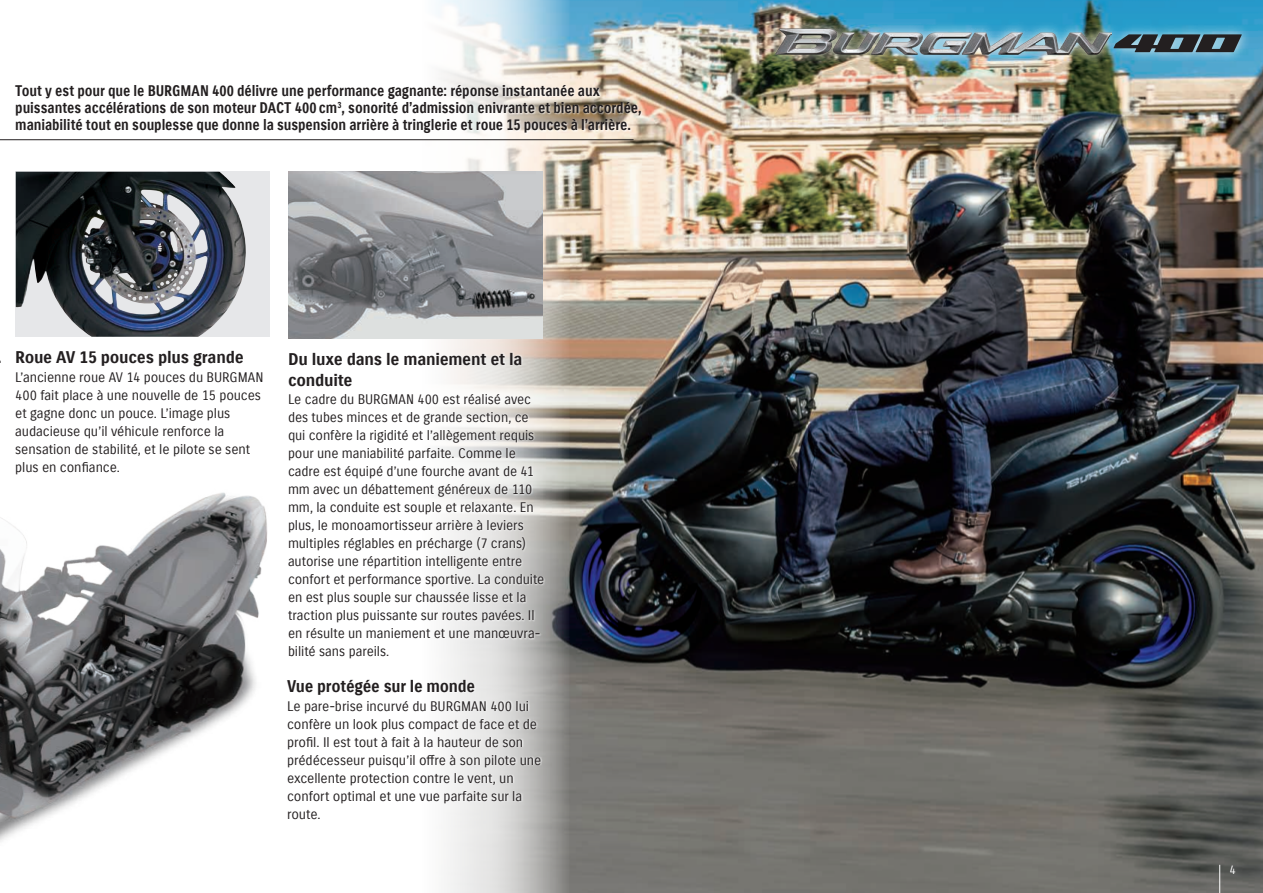
<style>
.page{position:relative;width:1263px;height:893px;background:#fff}
.page>*{position:absolute;margin:0;border:0;box-sizing:border-box;transform-origin:0 0}
.t1{font:16.5px/21px "Suzuki PRO Bold";letter-spacing:-.015em;color:#231f20}
.t2{font:16.5px "Suzuki PRO Bold";letter-spacing:-.015em;color:#231f20;scale:.96 1}
.t3{font:15px/17.2px "Suzuki PRO Bold";letter-spacing:-.01em;color:#231f20;scale:.89 1}
.t4{font:13.5px/18px "Suzuki PRO Regular";letter-spacing:-.005em;color:#231f20}
.t5{font:12px "Suzuki PRO Regular";color:#fff}
</style>
<div class="page">
<img style="left:571px;top:0;width:692px;height:893px">
<svg style="left:350px;top:0;width:221px;height:893px"></svg>
<svg style="left:1219px;top:865px;width:1px;height:28px"></svg>
<div style="left:16px;top:172px;width:254px;height:165px;background:#e6e7e9"></div>
<img style="left:51px;top:172px;width:195px;height:165px">
<img style="left:350px;top:348px;width:201px;height:315px">
<img style="left:350px;top:675px;width:200px;height:218px">
<img style="left:288px;top:172px;width:254px;height:166px">
<img style="left:0;top:139px;width:51px;height:196px">
<img style="left:0;top:492px;width:268px;height:350px">
<img style="left:759px;top:13px;width:498px;height:57px">
<img style="left:775px;top:28px;width:336px;height:27px">
<svg style="left:1113px;top:34px;width:129px;height:18px;background:#3c4b54"></svg>
<img style="left:12px;top:80px;width:637px;height:75px">
<p class="t3" style="left:15px;top:82px;width:705px">Tout y est pour que le BURGMAN 400 délivre une performance gagnante: réponse instantanée aux puissantes accélérations de son moteur DACT 400 cm<sup>3</sup>, sonorité d’admission enivrante et bien accordée, maniabilité tout en souplesse que donne la suspension arrière à tringlerie et roue 15 pouces à l’arrière.</p>
<p class="t1" style="left:15px;top:347px;width:230px">Roue AV 15 pouces plus grande</p>
<p class="t4" style="left:15px;top:368px;width:250px">L’ancienne roue AV 14 pouces du BURGMAN 400 fait place à une nouvelle de 15 pouces et gagne donc un pouce. L’image plus audacieuse qu’il véhicule renforce la sensation de stabilité, et le pilote se sent plus en confiance.</p>
<p class="t1" style="left:288px;top:349px;width:236px">Du luxe dans le maniement et la conduite</p>
<p class="t4" style="left:288px;top:391px;width:258px">Le cadre du BURGMAN 400 est réalisé avec des tubes minces et de grande section, ce qui confère la rigidité et l’allègement requis pour une maniabilité parfaite. Comme le cadre est équipé d’une fourche avant de 41 mm avec un débattement généreux de 110 mm, la conduite est souple et relaxante. En plus, le monoamortisseur arrière à leviers multiples réglables en précharge (7 crans) autorise une répartition intelligente entre confort et performance sportive. La conduite en est plus souple sur chaussée lisse et la traction plus puissante sur routes pavées. Il en résulte un maniement et une manœuvra&shy;bilité sans pareils.</p>
<p class="t2" style="left:287px;top:676px;width:197px">Vue protégée sur le monde</p>
<p class="t4" style="left:287px;top:697px;width:256px">Le pare-brise incurvé du BURGMAN 400 lui confère un look plus compact de face et de profil. Il est tout à fait à la hauteur de son prédécesseur puisqu’il offre à son pilote une excellente protection contre le vent, un confort optimal et une vue parfaite sur la route.</p>
<p class="t5" style="left:1229px;top:863px;width:8px">4</p>
</div>
